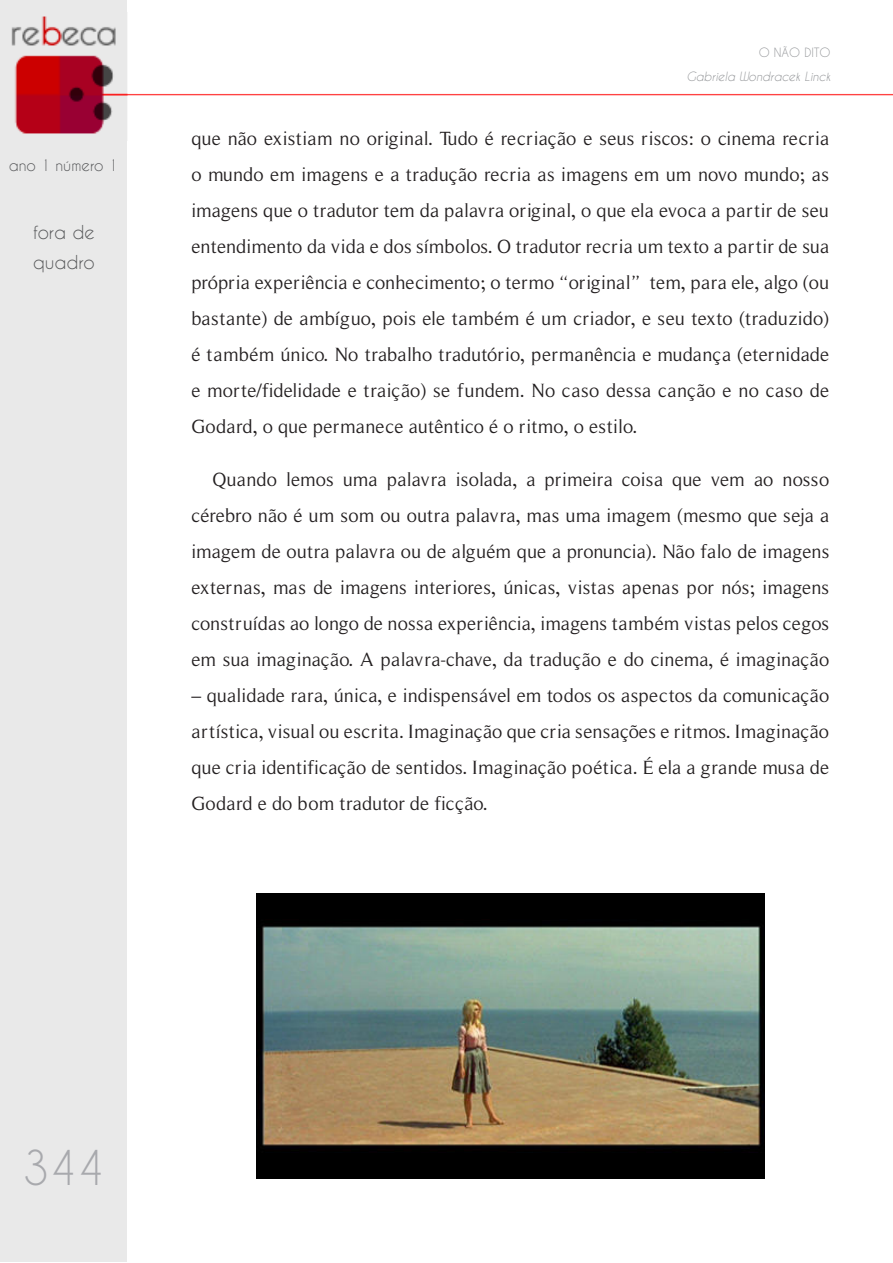
<style>
.page{position:relative;width:893px;height:1263px;background:#fff}
.page>*{position:absolute;margin:0;border:0;box-sizing:border-box;transform-origin:0 0}
.t1{font:45px "Caviar Dreams";color:#a8a9ad}
.t2{font:19.5px/36px "Roman Serif";color:#231f20;text-align:justify}
.t3{font:18px/30px "Caviar Dreams";color:#57585a}
.t4{font:15px "Caviar Dreams";color:#57585a}
.t5{font:italic 12px "Caviar Dreams";color:#939598}
.t6{font:12px "Caviar Dreams";color:#939598}
</style>
<div class="page">
<div style="left:1px;top:1px;width:126px;height:1261px;background:#e9e9e9"></div>
<img style="left:0;top:13px;width:892px;height:127px">
<img style="left:256px;top:894px;width:508px;height:284px">
<p class="t4" style="left:9px;top:157px;width:111px">ano 1 número 1</p>
<p class="t3" style="left:33px;top:217px;width:63px">fora de quadro</p>
<p class="t6" style="left:759px;top:46px;width:73px">O NÃO DITO</p>
<p class="t5" style="left:686px;top:70px;width:146px">Gabriela Wondracek Linck</p>
<p class="t2" style="left:191px;top:121px;width:639px">que não existiam no original. Tudo é recriação e seus riscos: o cinema recria o mundo em imagens e a tradução recria as imagens em um novo mundo; as imagens que o tradutor tem da palavra original, o que ela evoca a partir de seu entendimento da vida e dos símbolos. O tradutor recria um texto a partir de sua própria experiência e conhecimento; o termo “original” tem, para ele, algo (ou bastante) de ambíguo, pois ele também é um criador, e seu texto (traduzido) é também único. No trabalho tradutório, permanência e mudança (eternidade e morte/fidelidade e traição) se fundem. No caso dessa canção e no caso de Godard, o que permanece autêntico é o ritmo, o estilo.</p>
<p class="t2" style="left:191px;top:462px;width:639px;text-indent:21px">Quando lemos uma palavra isolada, a primeira coisa que vem ao nosso cérebro não é um som ou outra palavra, mas uma imagem (mesmo que seja a imagem de outra palavra ou de alguém que a pronuncia). Não falo de imagens externas, mas de imagens interiores, únicas, vistas apenas por nós; imagens construídas ao longo de nossa experiência, imagens também vistas pelos cegos em sua imaginação. A palavra-chave, da tradução e do cinema, é imaginação</p>
<p class="t2" style="left:191px;top:678px;width:639px">– qualidade rara, única, e indispensável em todos os aspectos da comunicação artística, visual ou escrita. Imaginação que cria sensações e ritmos. Imaginação que cria identificação de sentidos. Imaginação poética. É ela a grande musa de Godard e do bom tradutor de ficção.</p>
<h1 class="t1" style="left:22px;top:1143px;width:84px">344</h1>
</div>
